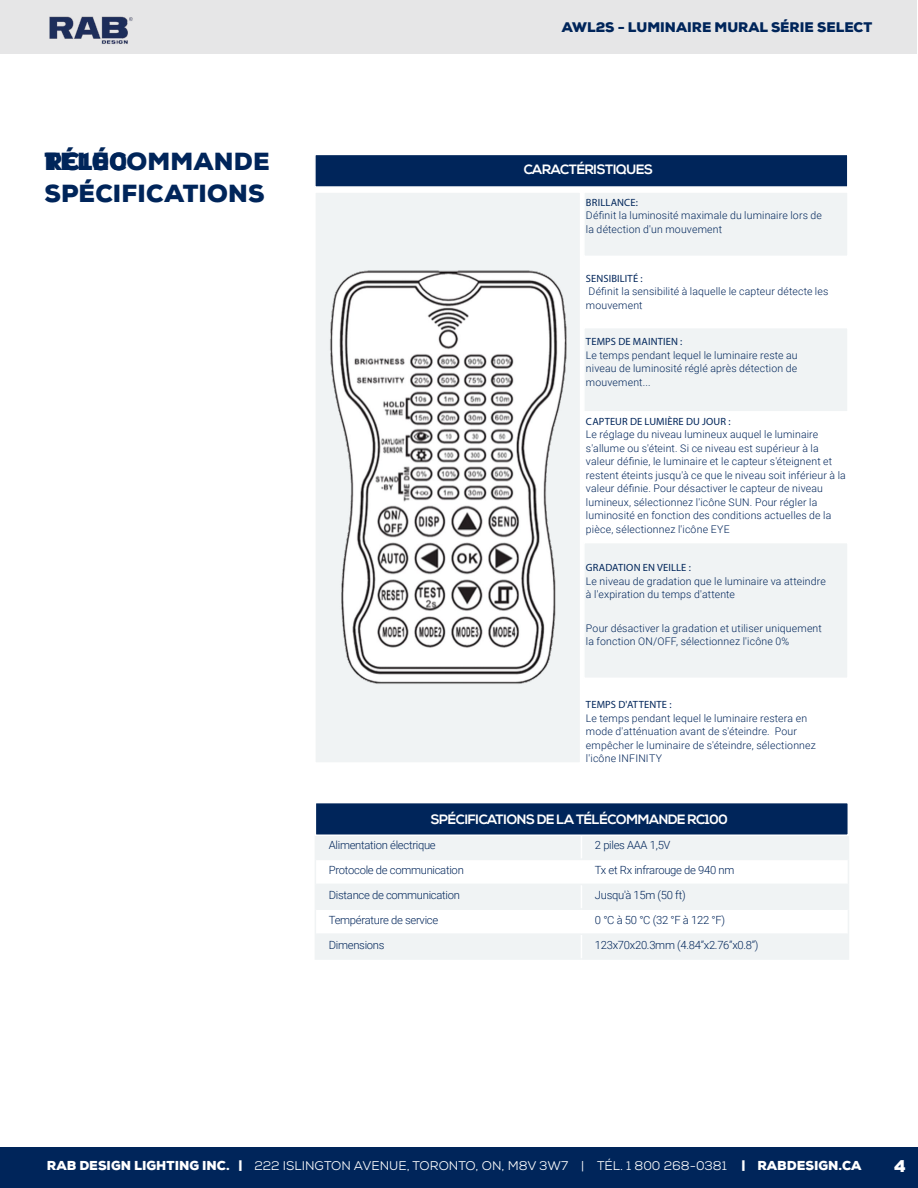
<style>
.page{position:relative;width:918px;height:1188px;background:#fff}
.page>*{position:absolute;margin:0;border:0;box-sizing:border-box;transform-origin:0 0}
.t1{font:900 24px/31px "Nexa";letter-spacing:.01em;color:#00255a}
.t2{font:900 16.5px "Nexa";color:#fff}
.t3{font:700 13.5px "Nexa";letter-spacing:-.03em;color:#fff}
.t4{font:900 13.5px "Nexa";color:#00255a}
.t5{font:12.6px "Nexa";color:#fff}
.t6{font:300 11.25px "Roboto";letter-spacing:-.025em;color:#00255a}
.t7{font:300 10.5px/13.5px "Roboto";letter-spacing:.015em;color:#00255a}
.t8{font:10.5px "Myriad Pro";letter-spacing:.015em;color:#00255a}
.s1{font-weight:900}
</style>
<div class="page">
<div style="left:0;top:1147px;width:918px;height:41px;background:#00255a"></div>
<div style="left:1px;top:1px;width:916px;height:53px;background:#e6e6e7"></div>
<img style="left:49px;top:16px;width:84px;height:28px">
<div style="left:583px;top:191px;width:266px;height:66px;background:#f0f3f4;border:2px solid #fff"></div>
<div style="left:583px;top:327px;width:266px;height:86px;background:#f0f3f4;border:2px solid #fff"></div>
<div style="left:583px;top:542px;width:266px;height:137px;background:#f0f3f4;border:2px solid #fff"></div>
<div style="left:314px;top:154px;width:535px;height:34px;background:#00255a;border:2px solid #fff"></div>
<svg style="left:316px;top:836px;width:532px;height:122px;fill:#f0f3f4"></svg>
<svg style="left:315px;top:836px;width:1px;height:122px"></svg>
<svg style="left:848px;top:836px;width:1px;height:122px"></svg>
<hr style="left:315px;top:958px;width:266px;height:2px;background:#f0f3f4">
<hr style="left:581px;top:958px;width:268px;height:2px;background:#f0f3f4">
<svg style="left:581px;top:836px;width:1px;height:122px"></svg>
<hr style="left:316px;top:859px;width:265px;height:1px;background:#f0f3f4">
<hr style="left:581px;top:859px;width:267px;height:1px;background:#f0f3f4">
<hr style="left:316px;top:884px;width:265px;height:1px;background:#f0f3f4">
<hr style="left:581px;top:884px;width:267px;height:1px;background:#f0f3f4">
<hr style="left:316px;top:908px;width:265px;height:2px;background:#f0f3f4">
<hr style="left:581px;top:908px;width:267px;height:2px;background:#f0f3f4">
<hr style="left:316px;top:933px;width:265px;height:2px;background:#f0f3f4">
<hr style="left:581px;top:933px;width:267px;height:2px;background:#f0f3f4">
<div style="left:315px;top:802px;width:534px;height:34px;background:#00255a;border:2px solid #fff"></div>
<div style="left:315px;top:192px;width:266px;height:571px;background:#f0f3f4"></div>
<img style="left:330px;top:270px;width:237px;height:414px">
<div style="left:314px;top:191px;width:267px;height:573px;border:2px solid #fff"></div>
<h1 class="t1" style="left:44px;top:146px;width:227px">TÉLÉCOMMANDE</h1>
<h1 class="t1" style="left:44px;top:146px;width:222px">RC100<br>SPÉCIFICATIONS</h1>
<p class="t4" style="left:562px;top:18px;width:312px">AWL2S - LUMINAIRE MURAL SÉRIE SELECT</p>
<p class="t3" style="left:524px;top:162px;width:131px">CARACTÉRISTIQUES</p>
<p class="t8" style="left:586px;top:196px;width:53px">BRILLANCE:</p>
<p class="t7" style="left:586px;top:208px;width:238px">Définit la luminosité maximale du luminaire lors de la détection d'un mouvement</p>
<p class="t8" style="left:586px;top:272px;width:58px">SENSIBILITÉ :</p>
<p class="t7" style="left:586px;top:284px;width:244px">Définit la sensibilité à laquelle le capteur détecte les mouvement</p>
<p class="t8" style="left:586px;top:335px;width:98px">TEMPS DE MAINTIEN :</p>
<p class="t7" style="left:586px;top:348px;width:213px;text-align:justify">Le temps pendant lequel le luminaire reste au niveau de luminosité réglé après détection de mouvement...</p>
<p class="t8" style="left:586px;top:415px;width:146px">CAPTEUR DE LUMIÈRE DU JOUR :</p>
<p class="t7" style="left:586px;top:427px;width:261px">Le réglage du niveau lumineux auquel le luminaire s'allume ou s'éteint. Si ce niveau est supérieur à la valeur définie, le luminaire et le capteur s'éteignent et restent éteints jusqu'à ce que le niveau soit inférieur à la valeur définie. Pour désactiver le capteur de niveau lumineux, sélectionnez l'icône SUN. Pour régler la luminosité en fonction des conditions actuelles de la pièce, sélectionnez l'icône EYE</p>
<p class="t8" style="left:586px;top:561px;width:106px">GRADATION EN VEILLE :</p>
<p class="t7" style="left:586px;top:574px;width:241px">Le niveau de gradation que le luminaire va atteindre à l'expiration du temps d'attente</p>
<p class="t7" style="left:586px;top:621px;width:237px">Pour désactiver la gradation et utiliser uniquement la fonction ON/OFF, sélectionnez l'icône 0%</p>
<p class="t8" style="left:586px;top:698px;width:87px">TEMPS D'ATTENTE :</p>
<p class="t7" style="left:586px;top:711px;width:231px">Le temps pendant lequel le luminaire restera en mode d'atténuation avant de s'éteindre. Pour empêcher le luminaire de s'éteindre, sélectionnez l'icône INFINITY</p>
<p class="t3" style="left:431px;top:811px;width:299px">SPÉCIFICATIONS DE LA TÉLÉCOMMANDE RC100</p>
<p class="t6" style="left:329px;top:837px;width:108px">Alimentation électrique</p>
<p class="t6" style="left:595px;top:837px;width:77px">2 piles AAA 1,5V</p>
<p class="t6" style="left:329px;top:862px;width:136px">Protocole de communication</p>
<p class="t6" style="left:595px;top:862px;width:141px">Tx et Rx infrarouge de 940 nm</p>
<p class="t6" style="left:329px;top:887px;width:133px">Distance de communication</p>
<p class="t6" style="left:595px;top:887px;width:92px">Jusqu'à 15m (50 ft)</p>
<p class="t6" style="left:329px;top:912px;width:111px">Température de service</p>
<p class="t6" style="left:595px;top:912px;width:132px">0 °C à 50 °C (32 °F à 122 °F)</p>
<p class="t6" style="left:329px;top:937px;width:57px">Dimensions</p>
<p class="t6" style="left:595px;top:937px;width:165px">123x70x20.3mm (4.84”x2.76”x0.8”)</p>
<p class="t5" style="left:47px;top:1158px;width:816px"><span class="s1">RAB DESIGN LIGHTING INC. |</span> 222 ISLINGTON AVENUE, TORONTO, ON, M8V 3W7 | TÉL. 1 800 268-0381 <span class="s1">| RABDESIGN.CA</span></p>
<h2 class="t2" style="left:894px;top:1155px;width:13px">4</h2>
</div>
